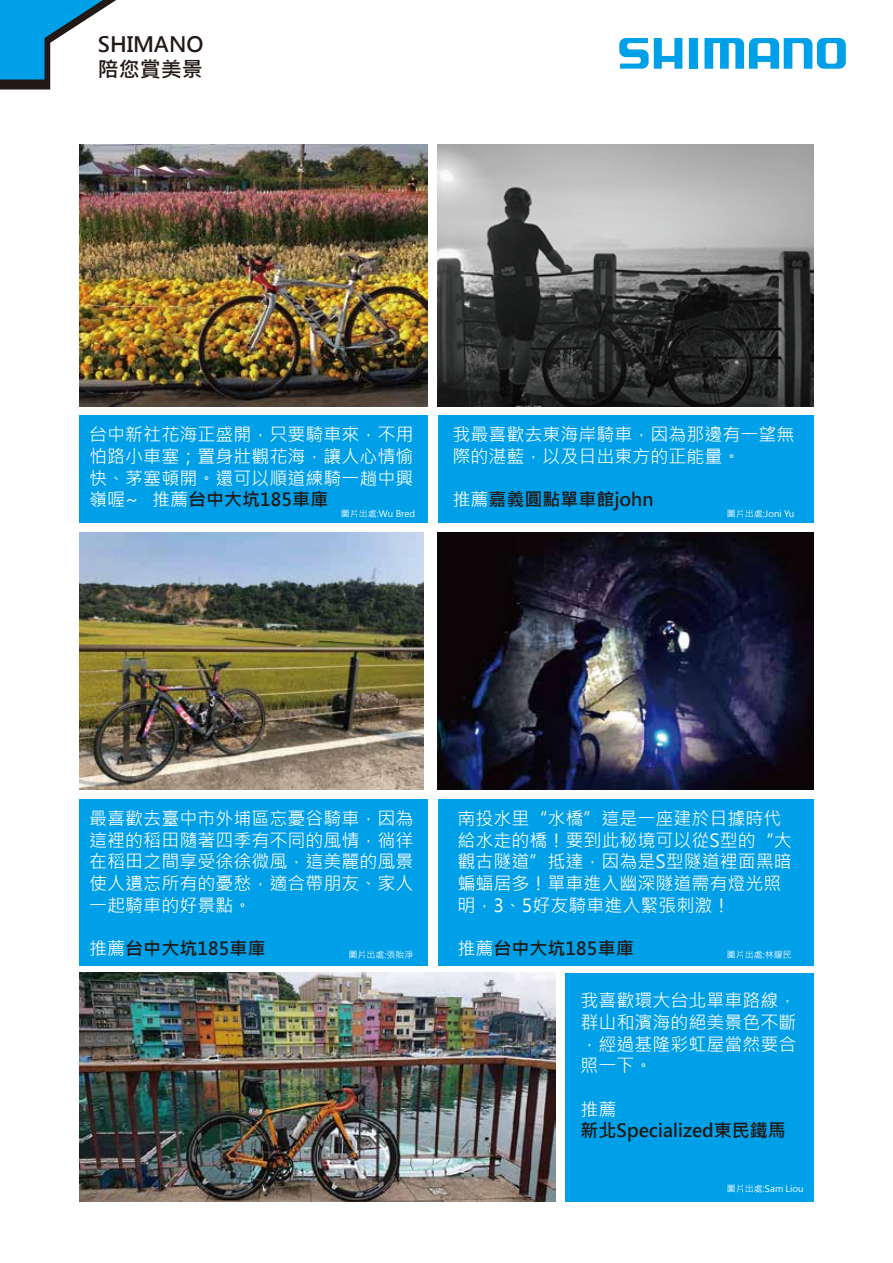
<style>
.page{position:relative;width:893px;height:1263px;background:#fff}
.page>*{position:absolute;margin:0;border:0;box-sizing:border-box;transform-origin:0 0}
.t1{font:700 21px/25.2px "Microsoft Jheng Hei";color:#221815}
.t2{font:18px/21.6px "Microsoft Jheng Hei";color:#fff;text-align:justify}
.t3{font:700 18px "Microsoft Jheng Hei";color:#221815}
.t4{font:10.5px "Microsoft Jheng Hei";color:#fff}
.t5{font:9px "Microsoft Jheng Hei";color:#fff}
.s1{font-weight:700;color:#221815}
.s2{font-weight:400;color:#fff}
</style>
<div class="page">
<svg style="left:619px;top:38px;width:63px;height:31px"></svg>
<div style="left:689px;top:38px;width:9px;height:31px;background:#00a0e9"></div>
<svg style="left:704px;top:38px;width:142px;height:31px"></svg>
<svg style="left:0;top:0;width:116px;height:90px"></svg>
<img style="left:80px;top:145px;width:348px;height:261px">
<img style="left:80px;top:532px;width:343px;height:258px">
<img style="left:438px;top:145px;width:375px;height:261px">
<div style="left:80px;top:415px;width:348px;height:108px;background:#00a0e9"></div>
<div style="left:438px;top:415px;width:375px;height:108px;background:#00a0e9"></div>
<img style="left:438px;top:532px;width:375px;height:258px">
<div style="left:80px;top:799px;width:348px;height:166px;background:#00a0e9"></div>
<div style="left:438px;top:799px;width:375px;height:166px;background:#00a0e9"></div>
<img style="left:80px;top:973px;width:476px;height:229px">
<div style="left:565px;top:973px;width:248px;height:229px;background:#00a0e9"></div>
<p class="t1" style="left:98px;top:32px;width:107px">SHIMANO陪您賞美景</p>
<p class="t2" style="left:89px;top:424px;width:325px">台中新社花海正盛開，只要騎車來，不用怕路小車塞；置身壯觀花海，讓人心情愉快、茅塞頓開。還可以順道練騎一趟中興嶺喔~ 推薦<span class="s1">台中大坑185車庫</span></p>
<p class="t5" style="left:341px;top:508px;width:76px">圖片出處:Wu Bred</p>
<p class="t2" style="left:452px;top:424px;width:344px">我最喜歡去東海岸騎車，因為那邊有一望無際的湛藍，以及日出東方的正能量。</p>
<p class="t3" style="left:452px;top:488px;width:203px"><span class="s2">推薦</span>嘉義圓點單車館john</p>
<p class="t5" style="left:727px;top:508px;width:69px">圖片出處:Joni Yu</p>
<p class="t2" style="left:89px;top:808px;width:325px">最喜歡去臺中市外埔區忘憂谷騎車，因為這裡的稻田隨著四季有不同的風情，徜徉在稻田之間享受徐徐微風，這美麗的風景使人遺忘所有的憂愁，適合帶朋友、家人一起騎車的好景點。</p>
<p class="t3" style="left:89px;top:937px;width:178px"><span class="s2">推薦</span>台中大坑185車庫</p>
<p class="t5" style="left:348px;top:949px;width:67px">圖片出處:張貽淨</p>
<p class="t2" style="left:457px;top:808px;width:336px;text-align:left">南投水里“水橋”這是一座建於日據時代給水走的橋！要到此秘境可以從S型的“大觀古隧道”抵達，因為是S型隧道裡面黑暗蝙蝠居多！單車進入幽深隧道需有燈光照明，3、5好友騎車進入緊張刺激！</p>
<p class="t3" style="left:457px;top:937px;width:178px"><span class="s2">推薦</span>台中大坑185車庫</p>
<p class="t5" style="left:727px;top:949px;width:67px">圖片出處:林耀民</p>
<p class="t2" style="left:580px;top:990px;width:218px">我喜歡環大台北單車路線，群山和濱海的絕美景色不斷，經過基隆彩虹屋當然要合照一下。</p>
<p class="t2" style="left:580px;top:1098px;width:37px">推薦</p>
<p class="t3" style="left:580px;top:1119px;width:207px">新北Specialized東民鐵馬</p>
<p class="t5" style="left:718px;top:863px;width:67px">圖片出處:沈柏呈</p>
<p class="t5" style="left:718px;top:876px;width:67px">圖片出處:郝艾齊</p>
<p class="t4" style="left:703px;top:1180px;width:100px">圖片出處:Ali Chuang</p>
<p class="t5" style="left:727px;top:1183px;width:78px">圖片出處:Sam Liou</p>
</div>
